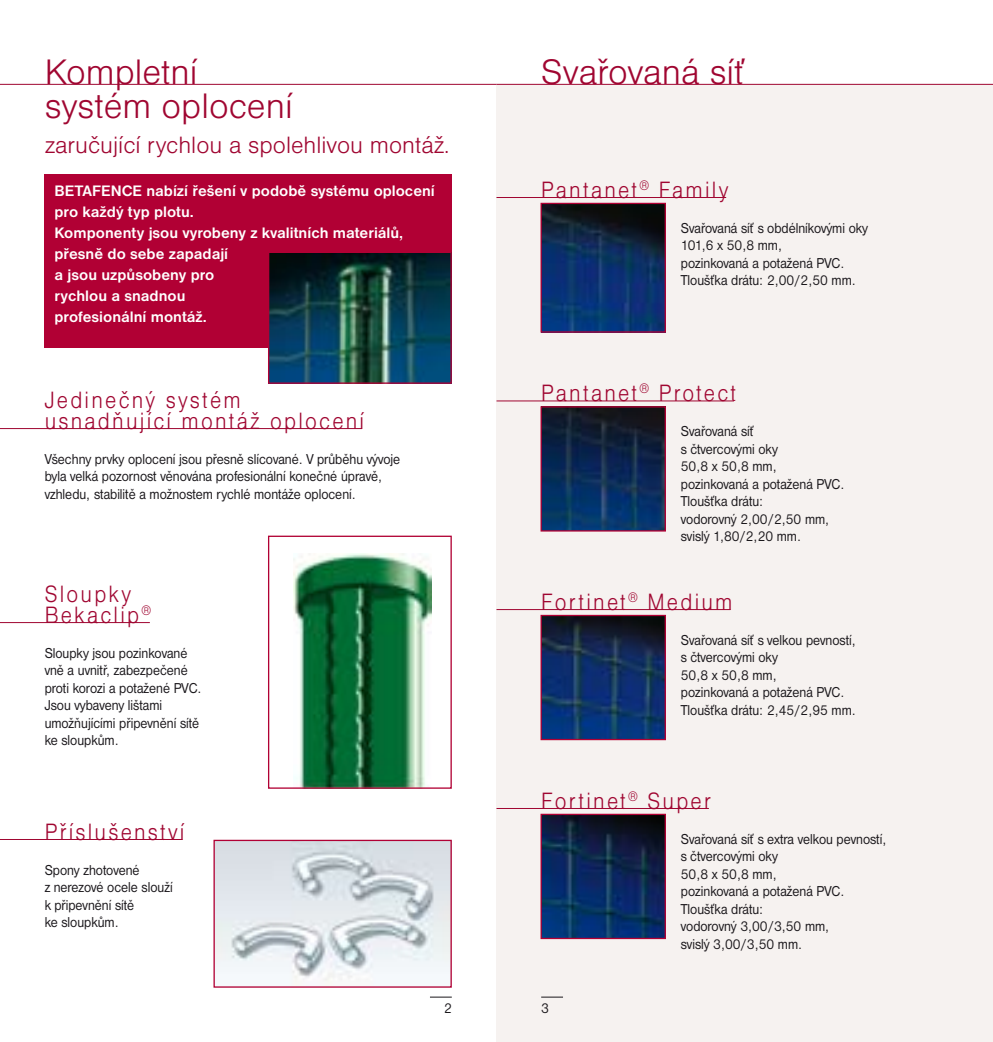
<style>
.page{position:relative;width:993px;height:1042px;background:#fff}
.page>*{position:absolute;margin:0;border:0;box-sizing:border-box;transform-origin:0 0}
.t1{font:36.75px/33.2px "Nimbus San DCE Ligh";color:#a00631}
.t2{font:24.5px/21px "Nimbus San DCE Ligh";letter-spacing:.1em;color:#a00631;scale:.9 1}
.t3{font:24.5px "Nimbus San DCE Ligh";color:#a00631}
.t4{font:700 15.75px/21px "Nimbus San DCE";color:#fff}
.t5{font:14.88px/17.5px "Nimbus San DCE";color:#1a171b;scale:.9 1}
</style>
<div class="page">
<div style="left:496px;top:84px;width:496px;height:958px;background:#f6f2f0"></div>
<img style="left:215px;top:842px;width:234px;height:143px">
<div style="left:213px;top:840px;width:238px;height:147px;border:1px solid #b10034"></div>
<img style="left:293px;top:553px;width:138px;height:234px">
<div style="left:268px;top:536px;width:183px;height:253px;border:1px solid #b10034"></div>
<div style="left:45px;top:174px;width:406px;height:173px;background:#b10034"></div>
<img style="left:270px;top:254px;width:179px;height:128px">
<div style="left:268px;top:252px;width:183px;height:132px;border:1px solid #b10034"></div>
<hr style="left:0;top:84px;width:496px;height:1px;background:#a00631">
<hr style="left:0;top:428px;width:362px;height:1px;background:#a00631">
<hr style="left:0;top:622px;width:150px;height:1px;background:#a00631">
<hr style="left:0;top:839px;width:182px;height:1px;background:#a00631">
<img style="left:542px;top:205px;width:121px;height:126px">
<div style="left:540px;top:203px;width:125px;height:130px;border:1px solid #b10034"></div>
<hr style="left:496px;top:197px;width:230px;height:1px;background:#a00631">
<img style="left:542px;top:408px;width:121px;height:121px">
<div style="left:540px;top:406px;width:125px;height:125px;border:1px solid #b10034"></div>
<hr style="left:496px;top:401px;width:237px;height:1px;background:#a00631">
<img style="left:542px;top:617px;width:121px;height:121px">
<div style="left:540px;top:615px;width:125px;height:125px;border:1px solid #b10034"></div>
<hr style="left:496px;top:609px;width:234px;height:1px;background:#a00631">
<img style="left:542px;top:816px;width:121px;height:121px">
<div style="left:540px;top:814px;width:125px;height:125px;border:1px solid #b10034"></div>
<hr style="left:496px;top:808px;width:212px;height:1px;background:#a00631">
<hr style="left:496px;top:84px;width:496px;height:1px;background:#a00631">
<svg style="left:430px;top:997px;width:21px;height:1px"></svg>
<svg style="left:541px;top:997px;width:22px;height:1px"></svg>
<h1 class="t1" style="left:45px;top:56px;width:249px">Kompletní systém oplocení</h1>
<h2 class="t3" style="left:45px;top:132px;width:406px">zaručující rychlou a spolehlivou montáž.</h2>
<p class="t4" style="left:55px;top:180px;width:381px">BETAFENCE nabízí řešení v podobě systému oplocení pro každý typ plotu.<br>Komponenty jsou vyrobeny z kvalitních materiálů, přesně do sebe zapadají<br>a jsou uzpůsobeny pro<br>rychlou a snadnou<br>profesionální montáž.</p>
<h2 class="t2" style="left:45px;top:389px;width:356px">Jedinečný systém usnadňující montáž oplocení</h2>
<p class="t5" style="left:45px;top:450px;width:396px">Všechny prvky oplocení jsou přesně slícované. V průběhu vývoje byla velká pozornost věnována profesionální konečné úpravě, vzhledu, stabilitě a možnostem rychlé montáže oplocení.</p>
<h2 class="t2" style="left:45px;top:583px;width:120px">Sloupky<br>Bekaclip<sup>®</sup></h2>
<p class="t5" style="left:45px;top:644px;width:176px">Sloupky jsou pozinkované vně a uvnitř, zabezpečené proti korozi a potažené PVC.<br>Jsou vybaveny lištami umožňujícími připevnění sítě ke sloupkům.</p>
<h2 class="t2" style="left:45px;top:821px;width:157px">Příslušenství</h2>
<p class="t5" style="left:45px;top:861px;width:144px">Spony zhotovené<br>z nerezové ocele slouží k připevnění sítě<br>ke sloupkům.</p>
<h1 class="t1" style="left:541px;top:56px;width:204px">Svařovaná síť</h1>
<h2 class="t2" style="left:541px;top:179px;width:209px">Pantanet<sup>®</sup> Family</h2>
<p class="t5" style="left:680px;top:219px;width:209px">Svařovaná síť s obdélníkovými oky<br>101,6 x 50,8 mm,<br>pozinkovaná a potažená PVC.<br>Tloušťka drátu: 2,00/2,50 mm.</p>
<h2 class="t2" style="left:541px;top:383px;width:218px">Pantanet<sup>®</sup> Protect</h2>
<p class="t5" style="left:680px;top:423px;width:183px">Svařovaná síť<br>s čtvercovými oky<br>50,8 x 50,8 mm, pozinkovaná a potažená PVC.<br>Tloušťka drátu:<br>vodorovný 2,00/2,50 mm, svislý 1,80/2,20 mm.</p>
<h2 class="t2" style="left:541px;top:591px;width:214px">Fortinet<sup>®</sup> Medium</h2>
<p class="t5" style="left:680px;top:631px;width:196px">Svařovaná síť s velkou pevností, s čtvercovými oky<br>50,8 x 50,8 mm,<br>pozinkovaná a potažená PVC.<br>Tloušťka drátu: 2,45/2,95 mm.</p>
<h2 class="t2" style="left:541px;top:790px;width:190px">Fortinet<sup>®</sup> Super</h2>
<p class="t5" style="left:680px;top:830px;width:230px">Svařovaná síť s extra velkou pevností, s čtvercovými oky<br>50,8 x 50,8 mm,<br>pozinkovaná a potažená PVC.<br>Tloušťka drátu:<br>vodorovný 3,00/3,50 mm,<br>svislý 3,00/3,50 mm.</p>
</div>
